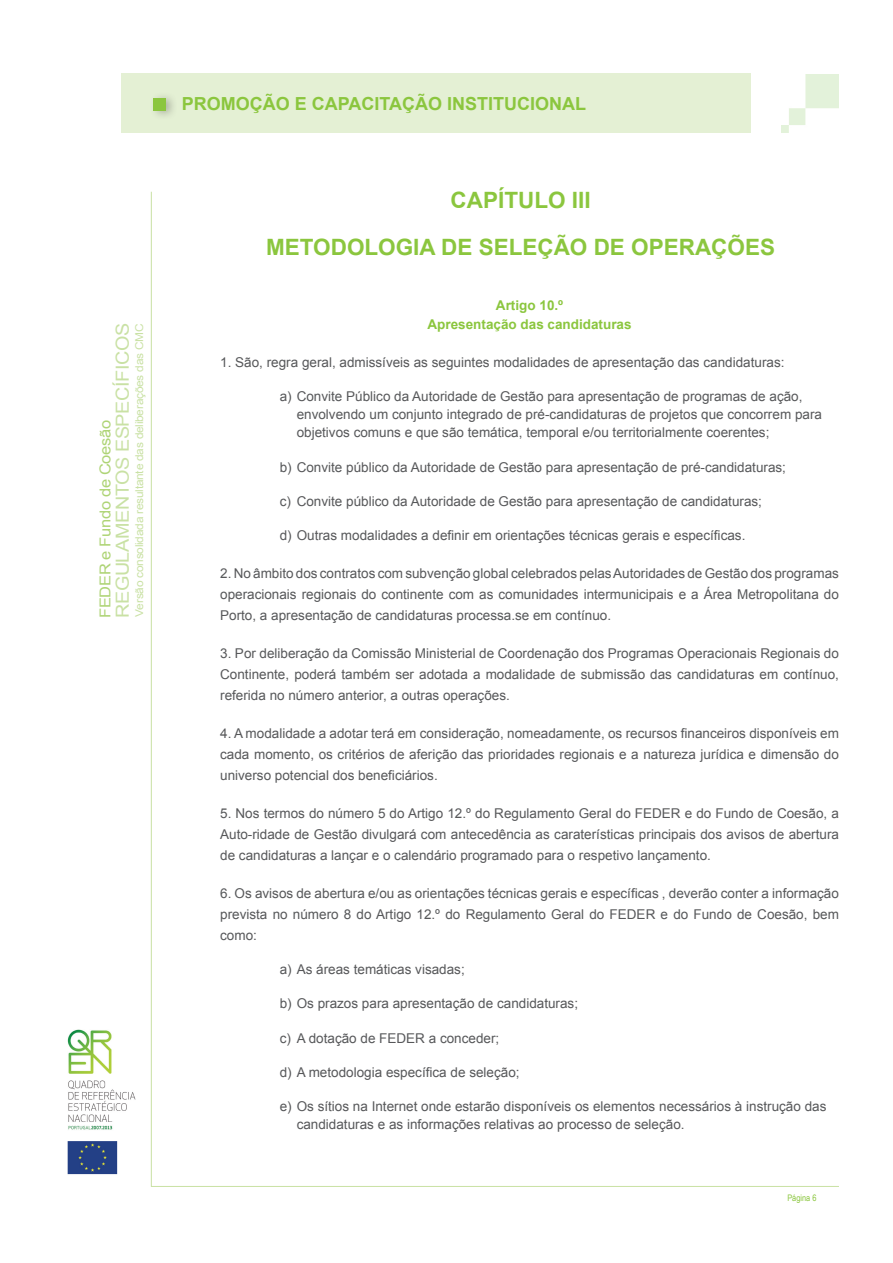
<style>
.page{position:relative;width:893px;height:1263px;background:#fff}
.page>*{position:absolute;margin:0;border:0;box-sizing:border-box;transform-origin:0 0}
.Título{font:700 22.5px "Arial";color:#8bc63e}
.t1{font:700 18px "Arial";color:#8bc63e}
.t2{font:18px "Arial";letter-spacing:-.02em;color:#c9e1a4;scale:1.1 1}
.t3{font:15px "Arial";letter-spacing:-.02em;color:#aed475;scale:1.1 1}
.Texto{font:13.5px/21px "Arial";color:#57585a;text-align:justify}
.Texto_ident_3{font:13.5px/18px "Arial";color:#57585a}
.Texto_subtitulo{font:700 13.5px "Arial";color:#8bc63e}
.t4{font:10.8px "Arial";letter-spacing:-.02em;color:#c9e1a4;scale:1.1 1}
.t5{font:9px "Arial Narrow";color:#8bc63e}
</style>
<div class="page">
<img style="left:67px;top:1029px;width:69px;height:146px">
<hr style="left:151px;top:192px;width:1px;height:994px;background:#c9e1a4">
<hr style="left:151px;top:1186px;width:688px;height:1px;background:#c9e1a4">
<div style="left:121px;top:74px;width:630px;height:59px;background:#e4f0d4"></div>
<div style="left:149px;top:91px;width:29px;height:29px;background:#231f20;opacity:.3"></div>
<div style="left:153px;top:99px;width:13px;height:12px;background:#8bc63e"></div>
<img style="left:782px;top:75px;width:57px;height:57px">
<h2 class="t2" style="left:111px;top:618px;width:269px;rotate:-90deg">REGULAMENTOS ESPECÍFICOS</h2>
<p class="t4" style="left:132px;top:616px;width:268px;rotate:-90deg">Versão consolidada resultante das deliberações das CMC</p>
<p class="t3" style="left:95px;top:618px;width:181px;rotate:-90deg">FEDER e Fundo de Coesão</p>
<h2 class="t1" style="left:182px;top:92px;width:406px">PROMOÇÃO E CAPACITAÇÃO INSTITUCIONAL</h2>
<p class="Título" style="left:451px;top:185px;width:142px">CAPÍTULO III</p>
<p class="Título" style="left:266px;top:232px;width:510px">METODOLOGIA DE SELEÇÃO DE OPERAÇÕES</p>
<p class="Texto_subtitulo" style="left:496px;top:297px;width:69px">Artigo 10.º</p>
<p class="Texto_subtitulo" style="left:428px;top:316px;width:206px">Apresentação das candidaturas</p>
<p class="Texto" style="left:220px;top:352px;width:566px">1. São, regra geral, admissíveis as seguintes modalidades de apresentação das candidaturas:</p>
<p class="Texto_ident_3" style="left:297px;top:388px;width:527px;text-indent:-17px">a) Convite Público da Autoridade de Gestão para apresentação de programas de ação, envolvendo um conjunto integrado de pré-candidaturas de projetos que concorrem para objetivos comuns e que são temática, temporal e/ou territorialmente coerentes;</p>
<p class="Texto_ident_3" style="left:280px;top:458px;width:508px">b) Convite público da Autoridade de Gestão para apresentação de pré-candidaturas;</p>
<p class="Texto_ident_3" style="left:280px;top:492px;width:484px">c) Convite público da Autoridade de Gestão para apresentação de candidaturas;</p>
<p class="Texto_ident_3" style="left:280px;top:526px;width:467px">d) Outras modalidades a definir em orientações técnicas gerais e específicas.</p>
<p class="Texto" style="left:220px;top:563px;width:620px">2. No âmbito dos contratos com subvenção global celebrados pelas Autoridades de Gestão dos programas operacionais regionais do continente com as comunidades intermunicipais e a Área Metropolitana do Porto, a apresentação de candidaturas processa.se em contínuo.</p>
<p class="Texto" style="left:220px;top:643px;width:620px">3. Por deliberação da Comissão Ministerial de Coordenação dos Programas Operacionais Regionais do Continente, poderá também ser adotada a modalidade de submissão das candidaturas em contínuo, referida no número anterior, a outras operações.</p>
<p class="Texto" style="left:220px;top:723px;width:620px">4. A modalidade a adotar terá em consideração, nomeadamente, os recursos financeiros disponíveis em cada momento, os critérios de aferição das prioridades regionais e a natureza jurídica e dimensão do universo potencial dos beneficiários.</p>
<p class="Texto" style="left:220px;top:803px;width:620px">5. Nos termos do número 5 do Artigo 12.º do Regulamento Geral do FEDER e do Fundo de Coesão, a Auto-ridade de Gestão divulgará com antecedência as caraterísticas principais dos avisos de abertura de candidaturas a lançar e o calendário programado para o respetivo lançamento.</p>
<p class="Texto" style="left:220px;top:883px;width:620px">6. Os avisos de abertura e/ou as orientações técnicas gerais e específicas , deverão conter a informação prevista no número 8 do Artigo 12.º do Regulamento Geral do FEDER e do Fundo de Coesão, bem como:</p>
<p class="Texto_ident_3" style="left:280px;top:960px;width:187px">a) As áreas temáticas visadas;</p>
<p class="Texto_ident_3" style="left:280px;top:995px;width:300px">b) Os prazos para apresentação de candidaturas;</p>
<p class="Texto_ident_3" style="left:280px;top:1029px;width:221px">c) A dotação de FEDER a conceder;</p>
<p class="Texto_ident_3" style="left:280px;top:1063px;width:241px">d) A metodologia específica de seleção;</p>
<p class="Texto_ident_3" style="left:297px;top:1097px;width:531px;text-indent:-17px">e) Os sítios na Internet onde estarão disponíveis os elementos necessários à instrução das candidaturas e as informações relativas ao processo de seleção.</p>
<p class="t5" style="left:787px;top:1191px;width:31px">Página 6</p>
</div>
